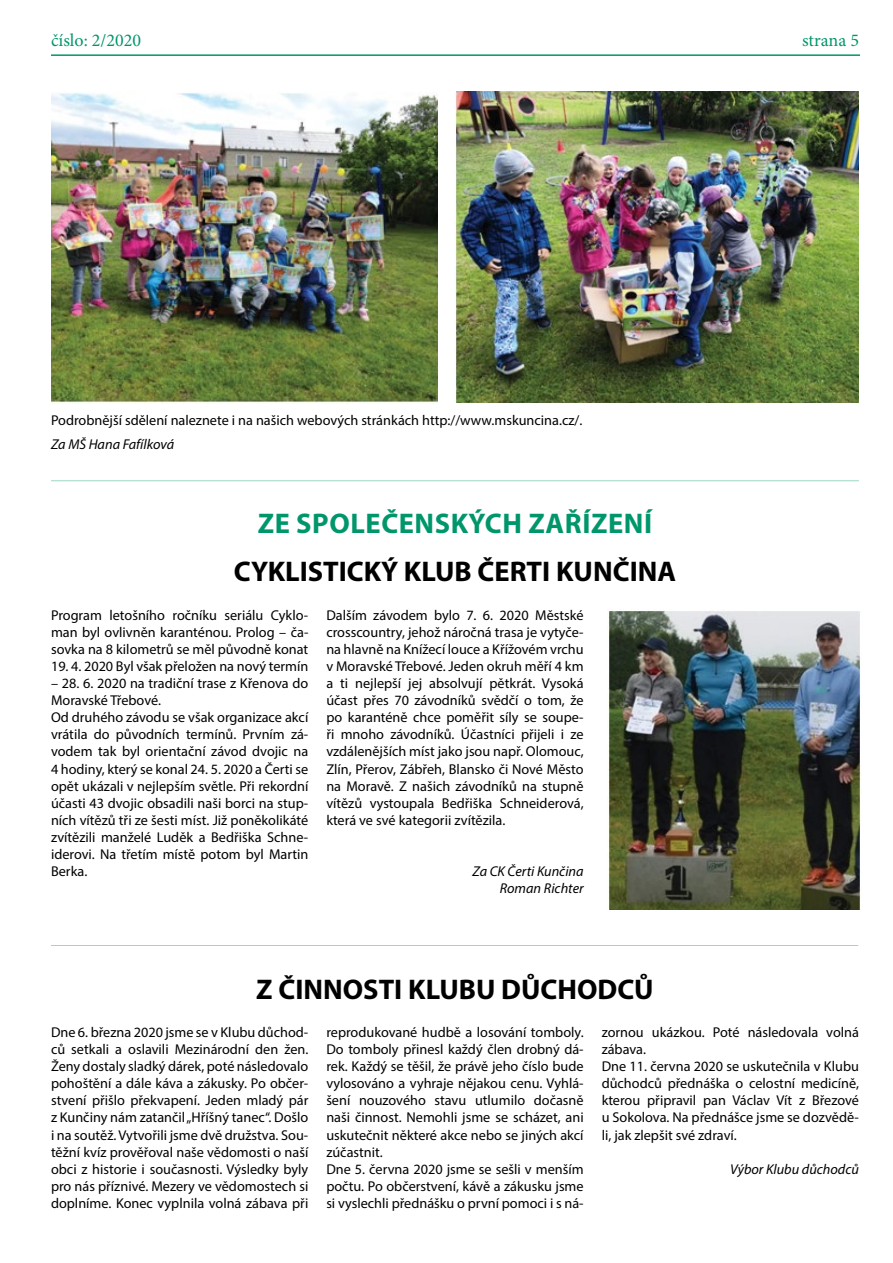
<style>
.page{position:relative;width:893px;height:1263px;background:#fff}
.page>*{position:absolute;margin:0;border:0;box-sizing:border-box;transform-origin:0 0}
.t1{font:700 28.5px "Myriad Pro";color:#000}
.t2{font:700 28.5px "Myriad Pro";letter-spacing:.02em;color:#00966b}
.t3{font:18px "Minion Pro";color:#00966b}
.t4{font:14.25px/17.1px "Myriad Pro";color:#000;text-align:justify}
.t5{font:italic 14.25px/17.1px "Myriad Pro";color:#000;text-align:right}
</style>
<div class="page">
<hr style="left:51px;top:54px;width:809px;height:2px;background:#00966b">
<img style="left:51px;top:93px;width:387px;height:311px">
<img style="left:454px;top:91px;width:405px;height:311px">
<hr style="left:51px;top:480px;width:808px;height:1px;background:#00966b">
<img style="left:608px;top:610px;width:253px;height:299px">
<hr style="left:51px;top:945px;width:807px;height:1px;background:#00966b">
<p class="t3" style="left:51px;top:29px;width:91px">číslo: 2/2020</p>
<p class="t3" style="left:802px;top:29px;width:58px">strana 5</p>
<p class="t4" style="left:51px;top:411px;width:533px">Podrobnější sdělení naleznete i na našich webových stránkách http://www.mskuncina.cz/.</p>
<p class="t5" style="left:51px;top:435px;width:125px">Za MŠ Hana Fafílková</p>
<h1 class="t2" style="left:258px;top:504px;width:211px">ZE SPOLEČENSKÝCH</h1>
<h1 class="t2" style="left:528px;top:504px;width:125px">ZAŘÍZENÍ</h1>
<h1 class="t1" style="left:234px;top:553px;width:444px">CYKLISTICKÝ KLUB ČERTI KUNČINA</h1>
<p class="t4" style="left:51px;top:606px;width:259px">Program letošního ročníku seriálu Cyklo&shy;man byl ovlivněn karanténou. Prolog – ča&shy;sovka na 8 kilometrů se měl původně konat</p>
<p class="t4" style="left:51px;top:657px;width:259px">19. 4. 2020 Byl však přeložen na nový termín</p>
<p class="t4" style="left:51px;top:674px;width:259px;text-align:left">– 28. 6. 2020 na tradiční trase z Křenova do Moravské Třebové.<br>Od druhého závodu se však organizace akcí vrátila do původních termínů. Prvním zá&shy;vodem tak byl orientační závod dvojic na 4 hodiny, který se konal 24. 5. 2020 a Čerti se opět ukázali v nejlepším světle. Při rekordní účasti 43 dvojic obsadili naši borci na stup&shy;ních vítězů tři ze šesti míst. Již poněkolikáté zvítězili manželé Luděk a Bedřiška Schne&shy;iderovi. Na třetím místě potom byl Martin Berka.</p>
<p class="t4" style="left:326px;top:606px;width:259px">Dalším závodem bylo 7. 6. 2020 Městské crosscountry, jehož náročná trasa je vytyče&shy;na hlavně na Knížecí louce a Křížovém vrchu v Moravské Třebové. Jeden okruh měří 4 km a ti nejlepší jej absolvují pětkrát. Vysoká účast přes 70 závodníků svědčí o tom, že po karanténě chce poměřit síly se soupe&shy;ři mnoho závodníků. Účastníci přijeli i ze vzdálenějších míst jako jsou např. Olomouc, Zlín, Přerov, Zábřeh, Blansko či Nové Město na Moravě. Z našich závodníků na stupně vítězů vystoupala Bedřiška Schneiderová, která ve své kategorii zvítězila.</p>
<p class="t5" style="left:472px;top:862px;width:113px">Za CK Čerti Kunčina<br>Roman Richter</p>
<h1 class="t1" style="left:256px;top:970px;width:399px">Z ČINNOSTI KLUBU DŮCHODCŮ</h1>
<p class="t4" style="left:51px;top:1023px;width:259px">Dne 6. března 2020 jsme se v Klubu důchod&shy;ců setkali a oslavili Mezinárodní den žen.<br>Ženy dostaly sladký dárek, poté následovalo pohoštění a dále káva a zákusky. Po občer&shy;stvení přišlo překvapení. Jeden mladý pár z Kunčiny nám zatančil „Hříšný tanec“. Došlo i na soutěž. Vytvořili jsme dvě družstva. Sou&shy;těžní kvíz prověřoval naše vědomosti o naší obci z historie i současnosti. Výsledky byly pro nás příznivé. Mezery ve vědomostech si doplníme. Konec vyplnila volná zábava při</p>
<p class="t4" style="left:326px;top:1023px;width:259px;text-align:left">reprodukované hudbě a losování tomboly.<br>Do tomboly přinesl každý člen drobný dá&shy;rek. Každý se těšil, že právě jeho číslo bude vylosováno a vyhraje nějakou cenu. Vyhlá&shy;šení nouzového stavu utlumilo dočasně naši činnost. Nemohli jsme se scházet, ani uskutečnit některé akce nebo se jiných akcí zúčastnit.<br>Dne 5. června 2020 jsme se sešli v menším počtu. Po občerstvení, kávě a zákusku jsme si vyslechli přednášku o první pomoci i s ná-</p>
<p class="t4" style="left:602px;top:1023px;width:259px;text-align:left">zornou ukázkou. Poté následovala volná zábava.<br>Dne 11. června 2020 se uskutečnila v Klubu důchodců přednáška o celostní medicíně, kterou připravil pan Václav Vít z Březové u Sokolova. Na přednášce jsme se dozvědě&shy;li, jak zlepšit své zdraví.</p>
<p class="t5" style="left:730px;top:1160px;width:130px">Výbor Klubu důchodců</p>
</div>
